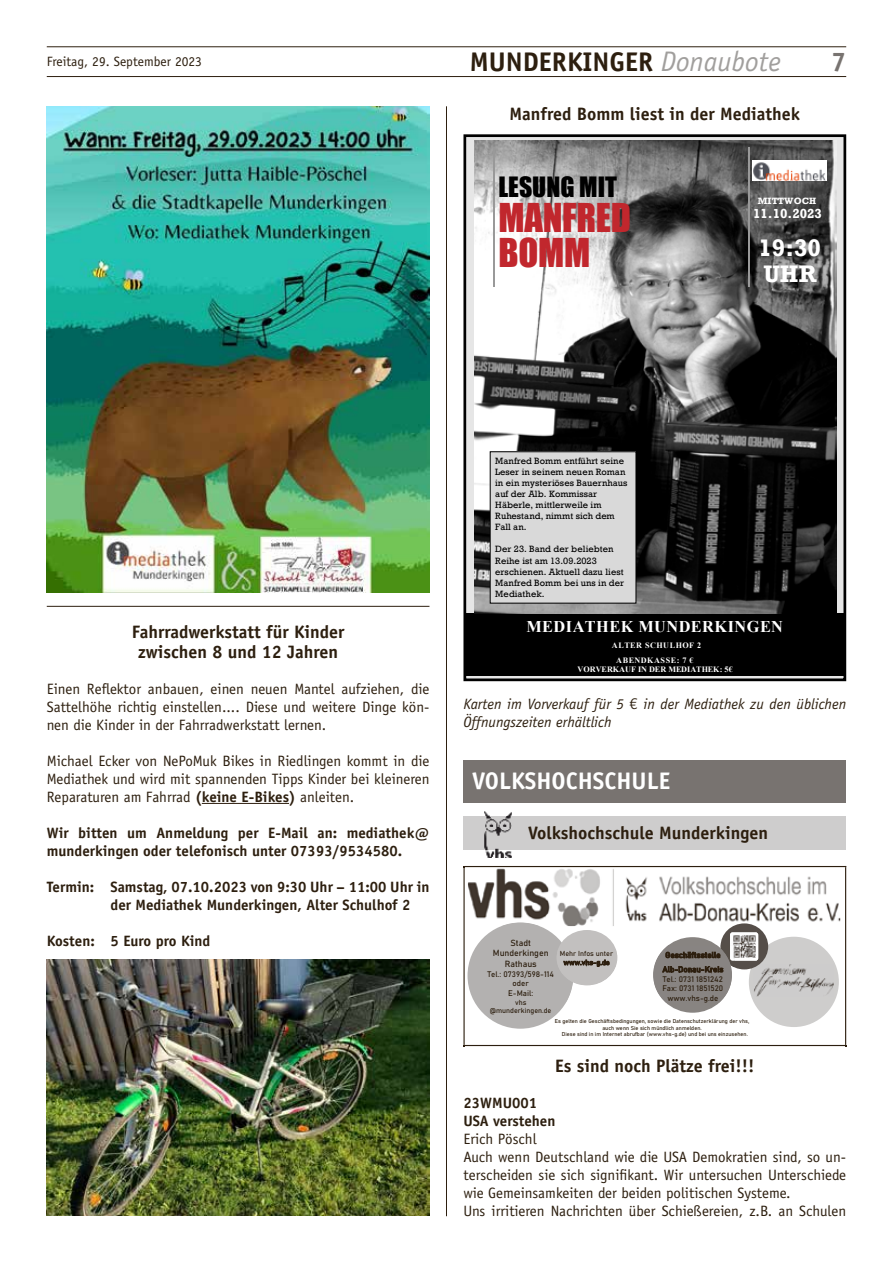
<style>
.page{position:relative;width:893px;height:1263px;background:#fff}
.page>*{position:absolute;margin:0;border:0;box-sizing:border-box;transform-origin:0 0}
.t1{font:36.6px/35.8px "Impact";letter-spacing:-.005em;color:#c1272d}
.t2{font:700 27px "Officina Sans";color:#2d1f0f}
.t3{font:700 27px "Officina Sans";color:#787370}
.t4{font:25.65px "Impact";color:#000}
.t5{font:700 24.45px/26.4px "Rockwell";color:#fff}
.t6{font:700 24px "Officina Sans";color:#fff}
.t7{font:700 18px/19.5px "Officina Sans";color:#2d1f0f;text-align:center}
.t8{font:700 16.35px "Times New Roman";letter-spacing:.025em;color:#fff}
.t9{font:15px/18px "Officina Sans";color:#2d1f0f;text-align:justify}
.t10{font:700 15px/18px "Officina Sans";color:#2d1f0f}
.t11{font:italic 15px/18px "Officina Sans";color:#2d1f0f}
.t12{font:13.5px "Officina Sans";color:#2d1f0f}
.t13{font:700 13.5px "Rockwell";color:#fff}
.t14{font:9.3px/11.1px "Rockwell";letter-spacing:.005em;color:#000}
.t15{font:700 9.3px "Rockwell";letter-spacing:.01em;color:#fff}
.t16{font:300 8.85px/10.5px "Bahnschrift";color:#2d1f0f;text-align:center}
.t17{font:700 8.1px/14.9px "Times New Roman";letter-spacing:.065em;color:#fff;text-align:center}
.t18{font:700 8.1px "Times New Roman";letter-spacing:-.005em;color:#fff}
.t19{font:300 7.95px/9.6px "Bahnschrift";color:#2d1f0f;text-align:center}
.t20{font:300 7.2px/8.6px "Bahnschrift";color:#2d1f0f;text-align:center}
.t21{font:300 5.55px "Bahnschrift";color:#2d1f0f}
.s1{font-weight:400;font-style:italic;font-size:28.35px;color:#a19f9d}
.s2{font-weight:700}
.s3{font-family:"Linotype Euro Font Ato F";font-style:normal}
</style>
<div class="page">
<hr style="left:47px;top:76px;width:799px;height:1px;background:#2d1f0f">
<hr style="left:47px;top:47px;width:799px;height:1px;background:#2d1f0f">
<hr style="left:446px;top:106px;width:1px;height:1110px;background:#2d1f0f">
<hr style="left:47px;top:606px;width:382px;height:1px;background:#2d1f0f">
<hr style="left:202px;top:803px;width:87px;height:1px;background:#2d1f0f">
<img style="left:47px;top:106px;width:382px;height:486px">
<img style="left:47px;top:960px;width:382px;height:256px">
<div style="left:465px;top:136px;width:380px;height:544px;background:#e6e6e6"></div>
<div style="left:463px;top:134px;width:383px;height:547px;border:3px solid #000"></div>
<div style="left:465px;top:613px;width:380px;height:63px;background:#000"></div>
<img style="left:475px;top:140px;width:361px;height:474px">
<hr style="left:494px;top:148px;width:1px;height:139px;background:#999">
<hr style="left:748px;top:148px;width:2px;height:139px;background:#999">
<img style="left:753px;top:161px;width:73px;height:20px">
<div style="left:490px;top:452px;width:146px;height:151px;background:#d9d9d9"></div>
<div style="left:463px;top:817px;width:383px;height:33px;background:#cecdcd"></div>
<img style="left:483px;top:811px;width:30px;height:47px">
<img style="left:483px;top:817px;width:30px;height:33px">
<div style="left:463px;top:760px;width:383px;height:43px;background:#787370"></div>
<hr style="left:465px;top:866px;width:380px;height:1px;background:#2d1f0f">
<hr style="left:463px;top:867px;width:2px;height:178px;background:#2d1f0f">
<hr style="left:845px;top:867px;width:1px;height:178px;background:#2d1f0f">
<hr style="left:465px;top:1045px;width:380px;height:1px;background:#2d1f0f">
<div style="left:467px;top:922px;width:106px;height:107px;background:#b3b1b0;border-radius:50%"></div>
<img style="left:468px;top:869px;width:372px;height:57px">
<img style="left:501px;top:922px;width:38px;height:4px">
<div style="left:749px;top:937px;width:90px;height:90px;background:#cecdcc;border-radius:50%"></div>
<img style="left:754px;top:964px;width:80px;height:32px">
<div style="left:557px;top:930px;width:60px;height:55px;background:#c2c0bf;border-radius:50%"></div>
<img style="left:583px;top:955px;width:35px;height:31px">
<img style="left:566px;top:985px;width:7px;height:17px">
<img style="left:557px;top:950px;width:60px;height:35px">
<svg style="left:563px;top:960px;width:46px;height:7px"></svg>
<div style="left:720px;top:923px;width:48px;height:46px;background:#554e49;border-radius:50%"></div>
<img style="left:730px;top:932px;width:28px;height:29px">
<div style="left:653px;top:937px;width:79px;height:76px;background:#888481;border-radius:50%"></div>
<img style="left:732px;top:945px;width:2px;height:16px">
<img style="left:653px;top:945px;width:79px;height:58px">
<svg style="left:666px;top:952px;width:54px;height:7px"></svg>
<svg style="left:662px;top:966px;width:61px;height:8px"></svg>
<p class="t12" style="left:47px;top:53px;width:157px">Freitag, 29. September 2023</p>
<h2 class="t2" style="left:470px;top:45px;width:313px">MUNDERKINGER <span class="s1">Donaubote</span></h2>
<h2 class="t3" style="left:831px;top:45px;width:17px">7</h2>
<p class="t7" style="left:509px;top:104px;width:292px">Manfred Bomm liest in der Mediathek</p>
<h3 class="t4" style="left:498px;top:167px;width:120px">LESUNG MIT</h3>
<h1 class="t1" style="left:498px;top:198px;width:134px">MANFRED<br>BOMM</h1>
<p class="t15" style="left:758px;top:195px;width:60px">MITTWOCH</p>
<p class="t13" style="left:753px;top:205px;width:71px">11.10.2023</p>
<h3 class="t5" style="left:758px;top:235px;width:64px">19:30<br>UHR</h3>
<p class="t7" style="left:132px;top:622px;width:214px">Fahrradwerkstatt für Kinder zwischen 8 und 12 Jahren</p>
<p class="t9" style="left:47px;top:680px;width:384px">Einen Reflektor anbauen, einen neuen Mantel aufziehen, die Sattelhöhe richtig einstellen.... Diese und weitere Dinge kön&shy;nen die Kinder in der Fahrradwerkstatt lernen.</p>
<p class="t9" style="left:47px;top:752px;width:384px">Michael Ecker von NePoMuk Bikes in Riedlingen kommt in die Mediathek und wird mit spannenden Tipps Kinder bei kleineren Reparaturen am Fahrrad <span class="s2">(keine E-Bikes)</span> anleiten.</p>
<p class="t10" style="left:47px;top:824px;width:384px">Wir bitten um Anmeldung per E-Mail an: mediathek@ munderkingen oder telefonisch unter 07393/9534580.</p>
<p class="t10" style="left:111px;top:878px;width:320px;text-indent:-64px">Termin: Samstag, 07.10.2023 von 9:30 Uhr – 11:00 Uhr in der Mediathek Munderkingen, Alter Schulhof 2</p>
<p class="t10" style="left:47px;top:932px;width:165px">Kosten: 5 Euro pro Kind</p>
<p class="t14" style="left:495px;top:455px;width:134px">Manfred Bomm entführt seine<br>Leser in seinem neuen Roman in ein mysteriöses Bauernhaus auf der Alb. Kommissar<br>Häberle, mittlerweile im<br>Ruhestand, nimmt sich dem<br>Fall an.</p>
<p class="t14" style="left:495px;top:544px;width:130px">Der 23. Band der beliebten<br>Reihe ist am 13.09.2023 erschienen. Aktuell dazu liest<br>Manfred Bomm bei uns in der<br>Mediathek.</p>
<p class="t8" style="left:526px;top:614px;width:258px">MEDIATHEK MUNDERKINGEN</p>
<p class="t17" style="left:612px;top:638px;width:91px">ALTER SCHULHOF 2<br>ABENDKASSE: 7 €</p>
<p class="t18" style="left:577px;top:664px;width:157px">VORVERKAUF IN DER MEDIATHEK: 5€</p>
<p class="t11" style="left:463px;top:695px;width:384px">Karten im Vorverkauf für 5 <span class="s3">D</span> in der Mediathek zu den üblichen<br>Öffnungszeiten erhältlich</p>
<h3 class="t6" style="left:472px;top:765px;width:200px">VOLKSHOCHSCHULE</h3>
<p class="t7" style="left:528px;top:822px;width:242px">Volkshochschule Munderkingen</p>
<p class="t16" style="left:493px;top:937px;width:57px">Stadt<br>Munderkingen<br>Rathaus</p>
<p class="t19" style="left:487px;top:968px;width:68px">Tel.: 07393/598-114 oder<br>E-Mail:</p>
<p class="t20" style="left:490px;top:997px;width:63px">vhs @munderkingen.de</p>
<p class="t20" style="left:560px;top:949px;width:55px">Mehr Infos unter</p>
<p class="t19" style="left:662px;top:973px;width:62px">Tel.: 0731 1851242<br>Fax: 0731 1851520 www.vhs-g.de</p>
<p class="t21" style="left:555px;top:1017px;width:196px">Es gelten die Geschäftsbedingungen, sowie die Datenschutzerklärung der vhs,</p>
<p class="t21" style="left:602px;top:1023px;width:101px">auch wenn Sie sich mündlich anmelden.</p>
<p class="t21" style="left:562px;top:1030px;width:188px">Diese sind in im Internet abrufbar (www.vhs-g.de) und bei uns einzusehen.</p>
<p class="t7" style="left:555px;top:1056px;width:201px">Es sind noch Plätze frei!!!</p>
<p class="t10" style="left:463px;top:1094px;width:93px">23WMU001<br>USA verstehen</p>
<p class="t9" style="left:463px;top:1130px;width:384px;text-align:left">Erich Pöschl<br>Auch wenn Deutschland wie die USA Demokratien sind, so un&shy;terscheiden sie sich signifikant. Wir untersuchen Unterschiede wie Gemeinsamkeiten der beiden politischen Systeme.<br>Uns irritieren Nachrichten über Schießereien, z.B. an Schulen</p>
</div>
